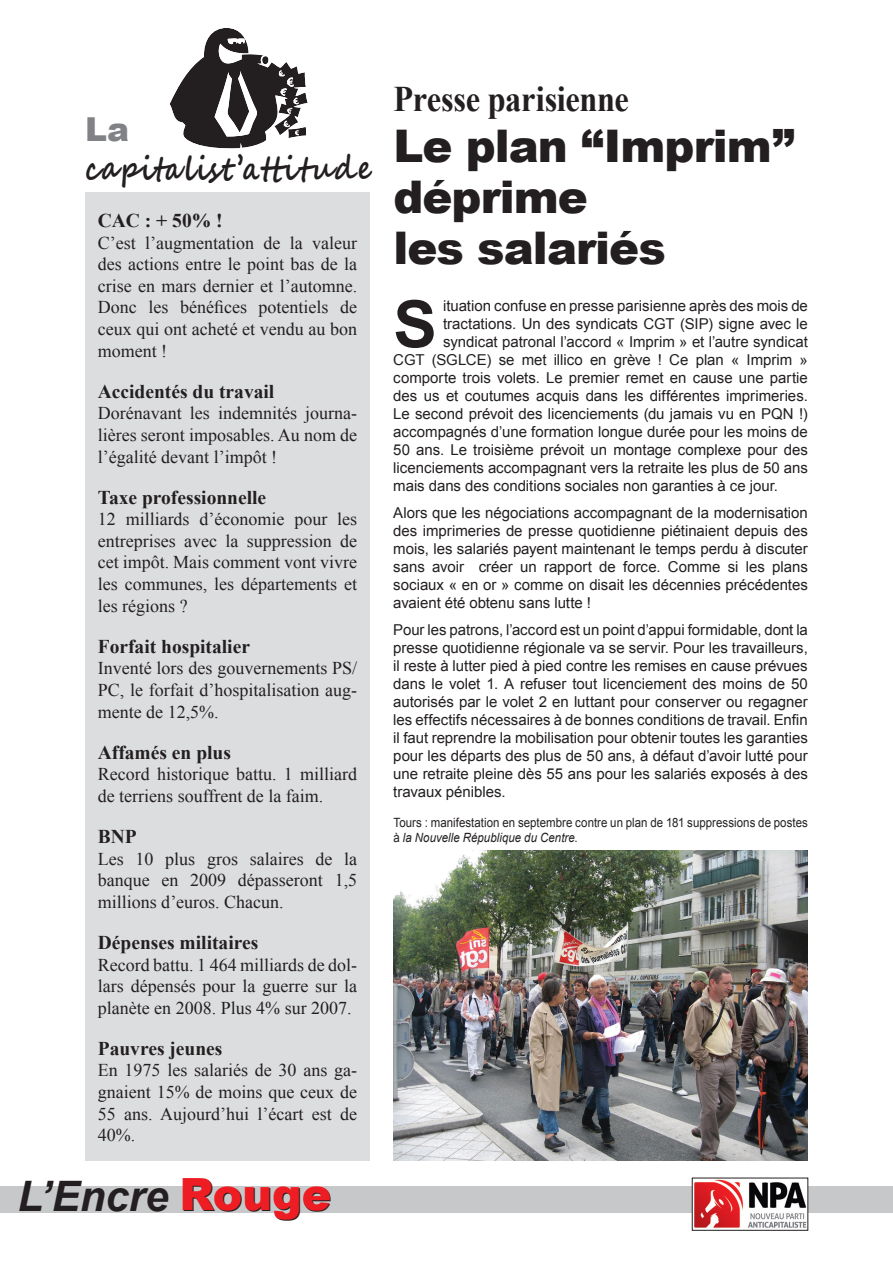
<style>
.page{position:relative;width:893px;height:1263px;background:#fff}
.page>*{position:absolute;margin:0;border:0;box-sizing:border-box;transform-origin:0 0}
.t1{font:700 65.25px "Arial";color:#231f20}
.t2{font:900 45px/51px "Arial";letter-spacing:-.02em;color:#231f20}
.t3{font:italic 700 42px "Arial";color:#231f20}
.t4{font:700 36px "Times New Roman";letter-spacing:-.01em;color:#231f20;scale:.9 1}
.t5{font:700 33px "Segoe Script";letter-spacing:.07em;color:#231f20;scale:.83 1}
.t6{font:900 33px "Arial";color:#808285}
.t7{font:700 19.5px "Times New Roman";color:#231f20}
.t8{font:18px/21.6px "Times New Roman";color:#231f20;text-align:justify}
.t9{font:15px/18px "Arial";color:#231f20;text-align:justify}
.t10{font:12.75px/15px "Arial";letter-spacing:.005em;color:#231f20;scale:.9 1}
.s1{font-weight:900;font-style:normal;font-size:44.4px}
.s2{font-style:italic}
</style>
<div class="page">
<div style="left:0;top:1186px;width:893px;height:27px;background:#c7c8ca"></div>
<img style="left:694px;top:1180px;width:112px;height:48px">
<div style="left:692px;top:1178px;width:116px;height:53px;border:1px solid #231f20"></div>
<div style="left:85px;top:192px;width:285px;height:968px;background:#dcdddf"></div>
<svg style="left:170px;top:28px;width:138px;height:121px"></svg>
<img style="left:393px;top:850px;width:414px;height:311px">
<h3 class="t6" style="left:85px;top:105px;width:46px">La</h3>
<h3 class="t5" style="left:85px;top:142px;width:346px">capitalist’attitude</h3>
<h3 class="t7" style="left:98px;top:207px;width:126px">CAC : + 50% !</h3>
<p class="t8" style="left:98px;top:231px;width:261px">C’est l’augmentation de la valeur des actions entre le point bas de la crise en mars dernier et l’automne.<br>Donc les bénéfices potentiels de ceux qui ont acheté et vendu au bon moment !</p>
<h3 class="t7" style="left:98px;top:378px;width:178px">Accidentés du travail</h3>
<p class="t8" style="left:98px;top:402px;width:261px">Dorénavant les indemnités journa&shy;lières seront imposables. Au nom de l’égalité devant l’impôt !</p>
<h3 class="t7" style="left:98px;top:484px;width:170px">Taxe professionnelle</h3>
<p class="t8" style="left:98px;top:508px;width:261px">12 milliards d’économie pour les entreprises avec la suppression de cet impôt. Mais comment vont vivre les communes, les départements et les régions ?</p>
<h3 class="t7" style="left:98px;top:633px;width:154px">Forfait hospitalier</h3>
<p class="t8" style="left:98px;top:657px;width:261px">Inventé lors des gouvernements PS/ PC, le forfait d’hospitalisation aug&shy;mente de 12,5%.</p>
<h3 class="t7" style="left:98px;top:739px;width:135px">Affamés en plus</h3>
<p class="t8" style="left:98px;top:763px;width:261px">Record historique battu. 1 milliard de terriens souffrent de la faim.</p>
<h3 class="t7" style="left:98px;top:823px;width:40px">BNP</h3>
<p class="t8" style="left:98px;top:847px;width:261px">Les 10 plus gros salaires de la banque en 2009 dépasseront 1,5 millions d’euros. Chacun.</p>
<h3 class="t7" style="left:98px;top:929px;width:162px">Dépenses militaires</h3>
<p class="t8" style="left:98px;top:953px;width:261px">Record battu. 1 464 milliards de dol&shy;lars dépensés pour la guerre sur la planète en 2008. Plus 4% sur 2007.</p>
<h3 class="t7" style="left:98px;top:1035px;width:126px">Pauvres jeunes</h3>
<p class="t8" style="left:98px;top:1059px;width:261px">En 1975 les salariés de 30 ans ga&shy;gnaient 15% de moins que ceux de 55 ans. Aujourd’hui l’écart est de 40%.</p>
<h3 class="t3" style="left:17px;top:1169px;width:316px">L’Encre <span class="s1">Rouge</span></h3>
<h3 class="t4" style="left:393px;top:74px;width:263px">Presse parisienne</h3>
<h2 class="t2" style="left:393px;top:119px;width:403px">Le plan “Imprim” déprime<br>les salariés</h2>
<h1 class="t1" style="left:393px;top:281px;width:45px">S</h1>
<p class="t9" style="left:443px;top:297px;width:366px">ituation confuse en presse parisienne après des mois de</p>
<p class="t9" style="left:443px;top:315px;width:366px">tractations. Un des syndicats CGT (SIP) signe avec le</p>
<p class="t9" style="left:443px;top:333px;width:366px">syndicat patronal l’accord « Imprim » et l’autre syndicat</p>
<p class="t9" style="left:393px;top:351px;width:416px">CGT (SGLCE) se met illico en grève ! Ce plan « Imprim »</p>
<p class="t9" style="left:393px;top:369px;width:416px">comporte trois volets. Le premier remet en cause une partie</p>
<p class="t9" style="left:393px;top:387px;width:416px">des us et coutumes acquis dans les différentes imprimeries.</p>
<p class="t9" style="left:393px;top:405px;width:416px">Le second prévoit des licenciements (du jamais vu en PQN !)</p>
<p class="t9" style="left:393px;top:423px;width:416px">accompagnés d’une formation longue durée pour les moins de</p>
<p class="t9" style="left:393px;top:441px;width:416px">50 ans. Le troisième prévoit un montage complexe pour des</p>
<p class="t9" style="left:393px;top:459px;width:416px">licenciements accompagnant vers la retraite les plus de 50 ans</p>
<p class="t9" style="left:393px;top:477px;width:386px">mais dans des conditions sociales non garanties à ce jour.</p>
<p class="t9" style="left:393px;top:504px;width:416px">Alors que les négociations accompagnant de la modernisation des imprimeries de presse quotidienne piétinaient depuis des mois, les salariés payent maintenant le temps perdu à discuter sans avoir créer un rapport de force. Comme si les plans sociaux « en or » comme on disait les décennies précédentes avaient été obtenu sans lutte !</p>
<p class="t9" style="left:393px;top:621px;width:416px">Pour les patrons, l’accord est un point d’appui formidable, dont la presse quotidienne régionale va se servir. Pour les travailleurs, il reste à lutter pied à pied contre les remises en cause prévues dans le volet 1. A refuser tout licenciement des moins de 50 autorisés par le volet 2 en luttant pour conserver ou regagner les effectifs nécessaires à de bonnes conditions de travail. Enfin il faut reprendre la mobilisation pour obtenir toutes les garanties pour les départs des plus de 50 ans, à défaut d’avoir lutté pour une retraite pleine dès 55 ans pour les salariés exposés à des travaux pénibles.</p>
<p class="t10" style="left:393px;top:815px;width:462px">Tours : manifestation en septembre contre un plan de 181 suppressions de postes à <span class="s2">la Nouvelle République du Centre</span>.</p>
</div>
